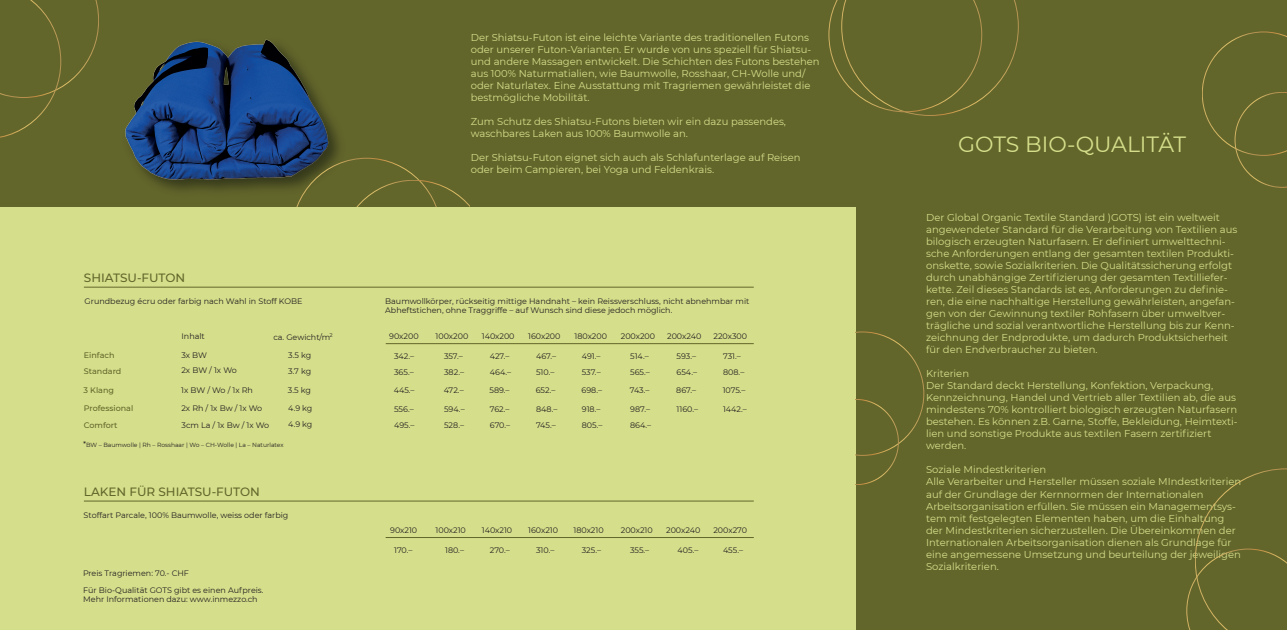
<style>
.page{position:relative;width:1287px;height:630px;background:#fff}
.page>*{position:absolute;margin:0;border:0;box-sizing:border-box;transform-origin:0 0}
.t1{font:22px "Montserrat";color:#d5df8b}
.t2{font:500 12px "Montserrat";color:#63662b}
.t3{font:10px/12px "Montserrat";color:#d5df8b}
.t4{font:8px/15.9px "Montserrat";color:#231f20}
.t5{font:500 8px/15.9px "Montserrat";color:#63662b}
.t6{font:6px "Montserrat";color:#231f20}
.s1{font-size:8px}
</style>
<div class="page">
<div style="left:855px;top:0;width:432px;height:629px;background:#63662b"></div>
<div style="left:0;top:0;width:855px;height:629px;background:#d5df8b"></div>
<hr style="left:84px;top:287px;width:670px;height:1px;background:#63662b">
<hr style="left:386px;top:343px;width:368px;height:1px;background:#63662b">
<hr style="left:84px;top:500px;width:670px;height:1px;background:#63662b">
<hr style="left:386px;top:537px;width:368px;height:1px;background:#63662b">
<div style="left:0;top:0;width:855px;height:206px;background:#63662b"></div>
<img style="left:105px;top:39px;width:269px;height:168px">
<svg style="left:160px;top:64px;width:5px;height:8px"></svg>
<svg style="left:141px;top:101px;width:3px;height:5px"></svg>
<svg style="left:0;top:0;width:99px;height:138px"></svg>
<svg style="left:292px;top:158px;width:178px;height:48px"></svg>
<svg style="left:855px;top:331px;width:69px;height:153px"></svg>
<svg style="left:1202px;top:32px;width:85px;height:155px"></svg>
<svg style="left:1187px;top:468px;width:100px;height:161px"></svg>
<svg style="left:829px;top:0;width:189px;height:115px"></svg>
<p class="t3" style="left:471px;top:31px;width:350px">Der Shiatsu-Futon ist eine leichte Variante des traditionellen Futons oder unserer Futon-Varianten. Er wurde von uns speziell für Shiatsu&shy;und andere Massagen entwickelt. Die Schichten des Futons bestehen aus 100% Naturmatialien, wie Baumwolle, Rosshaar, CH-Wolle und/ oder Naturlatex. Eine Ausstattung mit Tragriemen gewährleistet die bestmögliche Mobilität.</p>
<p class="t3" style="left:471px;top:115px;width:317px">Zum Schutz des Shiatsu-Futons bieten wir ein dazu passendes, waschbares Laken aus 100% Baumwolle an.</p>
<p class="t3" style="left:471px;top:151px;width:331px">Der Shiatsu-Futon eignet sich auch als Schlafunterlage auf Reisen oder beim Campieren, bei Yoga und Feldenkrais.</p>
<p class="t2" style="left:84px;top:269px;width:103px">SHIATSU-FUTON</p>
<p class="t4" style="left:85px;top:292px;width:219px">Grundbezug écru oder farbig nach Wahl in Stoff KOBE</p>
<p class="t4" style="left:385px;top:296px;width:366px;line-height:9.6px">Baumwollkörper, rückseitig mittige Handnaht – kein Reissverschluss, nicht abnehmbar mit<br>Abheftstichen, ohne Traggriffe – auf Wunsch sind diese jedoch möglich.</p>
<p class="t4" style="left:389px;top:327px;width:31px">90x200</p>
<p class="t4" style="left:436px;top:327px;width:34px">100x200</p>
<p class="t4" style="left:482px;top:327px;width:34px">140x200</p>
<p class="t4" style="left:528px;top:327px;width:34px">160x200</p>
<p class="t4" style="left:574px;top:327px;width:34px">180x200</p>
<p class="t4" style="left:621px;top:327px;width:36px">200x200</p>
<p class="t4" style="left:667px;top:327px;width:36px">200x240</p>
<p class="t4" style="left:713px;top:327px;width:35px">220x300</p>
<p class="t4" style="left:394px;top:348px;width:22px">342.–</p>
<p class="t4" style="left:444px;top:348px;width:20px">357.–</p>
<p class="t4" style="left:490px;top:348px;width:21px">427.–</p>
<p class="t4" style="left:536px;top:348px;width:22px">467.–</p>
<p class="t4" style="left:582px;top:348px;width:20px">491.–</p>
<p class="t4" style="left:630px;top:348px;width:20px">514.–</p>
<p class="t4" style="left:677px;top:348px;width:21px">593.–</p>
<p class="t4" style="left:723px;top:348px;width:19px">731.–</p>
<p class="t4" style="left:394px;top:364px;width:21px">365.–</p>
<p class="t4" style="left:444px;top:364px;width:21px">382.–</p>
<p class="t4" style="left:490px;top:364px;width:23px">464.–</p>
<p class="t4" style="left:536px;top:364px;width:20px">510.–</p>
<p class="t4" style="left:582px;top:364px;width:20px">537.–</p>
<p class="t4" style="left:630px;top:364px;width:21px">565.–</p>
<p class="t4" style="left:677px;top:364px;width:22px">654.–</p>
<p class="t4" style="left:723px;top:364px;width:23px">808.–</p>
<p class="t4" style="left:394px;top:400px;width:21px">556.–</p>
<p class="t4" style="left:444px;top:400px;width:22px">594.–</p>
<p class="t4" style="left:490px;top:400px;width:21px">762.–</p>
<p class="t4" style="left:536px;top:400px;width:23px">848.–</p>
<p class="t4" style="left:582px;top:400px;width:20px">918.–</p>
<p class="t4" style="left:630px;top:400px;width:21px">987.–</p>
<p class="t4" style="left:677px;top:400px;width:23px">1160.–</p>
<p class="t4" style="left:723px;top:400px;width:25px">1442.–</p>
<p class="t4" style="left:394px;top:417px;width:22px">495.–</p>
<p class="t4" style="left:444px;top:417px;width:21px">528.–</p>
<p class="t4" style="left:490px;top:417px;width:22px">670.–</p>
<p class="t4" style="left:536px;top:417px;width:21px">745.–</p>
<p class="t4" style="left:582px;top:417px;width:22px">805.–</p>
<p class="t4" style="left:630px;top:417px;width:23px">864.–</p>
<p class="t4" style="left:181px;top:327px;width:25px">Inhalt</p>
<p class="t4" style="left:273px;top:328px;width:61px">ca. Gewicht/m2</p>
<p class="t5" style="left:84px;top:347px;width:39px">Einfach<br>Standard</p>
<p class="t5" style="left:84px;top:399px;width:51px;line-height:16.9px">Professional<br>Comfort</p>
<p class="t4" style="left:288px;top:347px;width:25px">3.5 kg<br>3.7 kg</p>
<p class="t4" style="left:288px;top:400px;width:26px">4.9 kg<br>4.9 kg</p>
<p class="t4" style="left:181px;top:347px;width:57px;line-height:15px">3x BW<br>2x BW / 1x Wo</p>
<p class="t4" style="left:181px;top:400px;width:89px;line-height:16.3px">2x Rh / 1x Bw / 1x Wo<br>3cm La / 1x Bw / 1x Wo</p>
<p class="t5" style="left:84px;top:381px;width:32px">3 Klang</p>
<p class="t4" style="left:181px;top:381px;width:73px">1x BW / Wo / 1x Rh</p>
<p class="t4" style="left:288px;top:381px;width:24px">3.5 kg</p>
<p class="t4" style="left:394px;top:382px;width:22px">445.–</p>
<p class="t4" style="left:444px;top:382px;width:21px">472.–</p>
<p class="t4" style="left:489px;top:382px;width:22px">589.–</p>
<p class="t4" style="left:536px;top:382px;width:21px">652.–</p>
<p class="t4" style="left:581px;top:382px;width:22px">698.–</p>
<p class="t4" style="left:630px;top:382px;width:21px">743.–</p>
<p class="t4" style="left:676px;top:382px;width:21px">867.–</p>
<p class="t4" style="left:723px;top:382px;width:24px">1075.–</p>
<p class="t6" style="left:83px;top:440px;width:202px"><span class="s1">*</span>BW – Baumwolle | Rh – Rosshaar | Wo – CH-Wolle | La – Naturlatex</p>
<p class="t2" style="left:84px;top:483px;width:178px">LAKEN FÜR SHIATSU-FUTON</p>
<p class="t4" style="left:84px;top:506px;width:206px">Stoffart Parcale, 100% Baumwolle, weiss oder farbig</p>
<p class="t4" style="left:83px;top:564px;width:182px;line-height:16.8px">Preis Tragriemen: 70.- CHF<br>Für Bio-Qualität GOTS gibt es einen Aufpreis.</p>
<p class="t4" style="left:83px;top:591px;width:176px">Mehr Informationen dazu: www.inmezzo.ch</p>
<p class="t4" style="left:390px;top:521px;width:29px">90x210</p>
<p class="t4" style="left:436px;top:521px;width:32px">100x210</p>
<p class="t4" style="left:482px;top:521px;width:32px">140x210</p>
<p class="t4" style="left:528px;top:521px;width:31px">160x210</p>
<p class="t4" style="left:573px;top:521px;width:32px">180x210</p>
<p class="t4" style="left:621px;top:521px;width:33px">200x210</p>
<p class="t4" style="left:666px;top:521px;width:36px">200x240</p>
<p class="t4" style="left:713px;top:521px;width:35px">200x270</p>
<p class="t4" style="left:394px;top:542px;width:20px">170.–</p>
<p class="t4" style="left:445px;top:542px;width:20px">180.–</p>
<p class="t4" style="left:490px;top:542px;width:21px">270.–</p>
<p class="t4" style="left:536px;top:542px;width:20px">310.–</p>
<p class="t4" style="left:582px;top:542px;width:21px">325.–</p>
<p class="t4" style="left:630px;top:542px;width:21px">355.–</p>
<p class="t4" style="left:678px;top:542px;width:22px">405.–</p>
<p class="t4" style="left:723px;top:542px;width:21px">455.–</p>
<h1 class="t1" style="left:958px;top:128px;width:229px">GOTS BIO-QUALITÄT</h1>
<p class="t3" style="left:926px;top:211px;width:313px">Der Global Organic Textile Standard )GOTS) ist ein weltweit angewendeter Standard für die Verarbeitung von Textilien aus bilogisch erzeugten Naturfasern. Er definiert umwelttechni&shy;sche Anforderungen entlang der gesamten textilen Produkti&shy;onskette, sowie Sozialkriterien. Die Qualitätssicherung erfolgt durch unabhängige Zertifizierung der gesamten Textilliefer&shy;kette. Zeil dieses Standards ist es, Anforderungen zu definie&shy;ren, die eine nachhaltige Herstellung gewährleisten, angefan&shy;gen von der Gewinnung textiler Rohfasern über umweltver&shy;trägliche und sozial verantwortliche Herstellung bis zur Kenn&shy;zeichnung der Endprodukte, um dadurch Produktsicherheit für den Endverbraucher zu bieten.</p>
<p class="t3" style="left:926px;top:367px;width:313px">Kriterien<br>Der Standard deckt Herstellung, Konfektion, Verpackung, Kennzeichnung, Handel und Vertrieb aller Textilien ab, die aus mindestens 70% kontrolliert biologisch erzeugten Naturfasern bestehen. Es können z.B. Garne, Stoffe, Bekleidung, Heimtexti&shy;lien und sonstige Produkte aus textilen Fasern zertifiziert werden.</p>
<p class="t3" style="left:926px;top:463px;width:317px">Soziale Mindestkriterien<br>Alle Verarbeiter und Hersteller müssen soziale MIndestkriterien auf der Grundlage der Kernnormen der Internationalen Arbeitsorganisation erfüllen. Sie müssen ein Managementsys&shy;tem mit festgelegten Elementen haben, um die Einhaltung der Mindestkriterien sicherzustellen. Die Übereinkommen der Internationalen Arbeitsorganisation dienen als Grundlage für eine angemessene Umsetzung und beurteilung der jeweiligen Sozialkriterien.</p>
</div>
